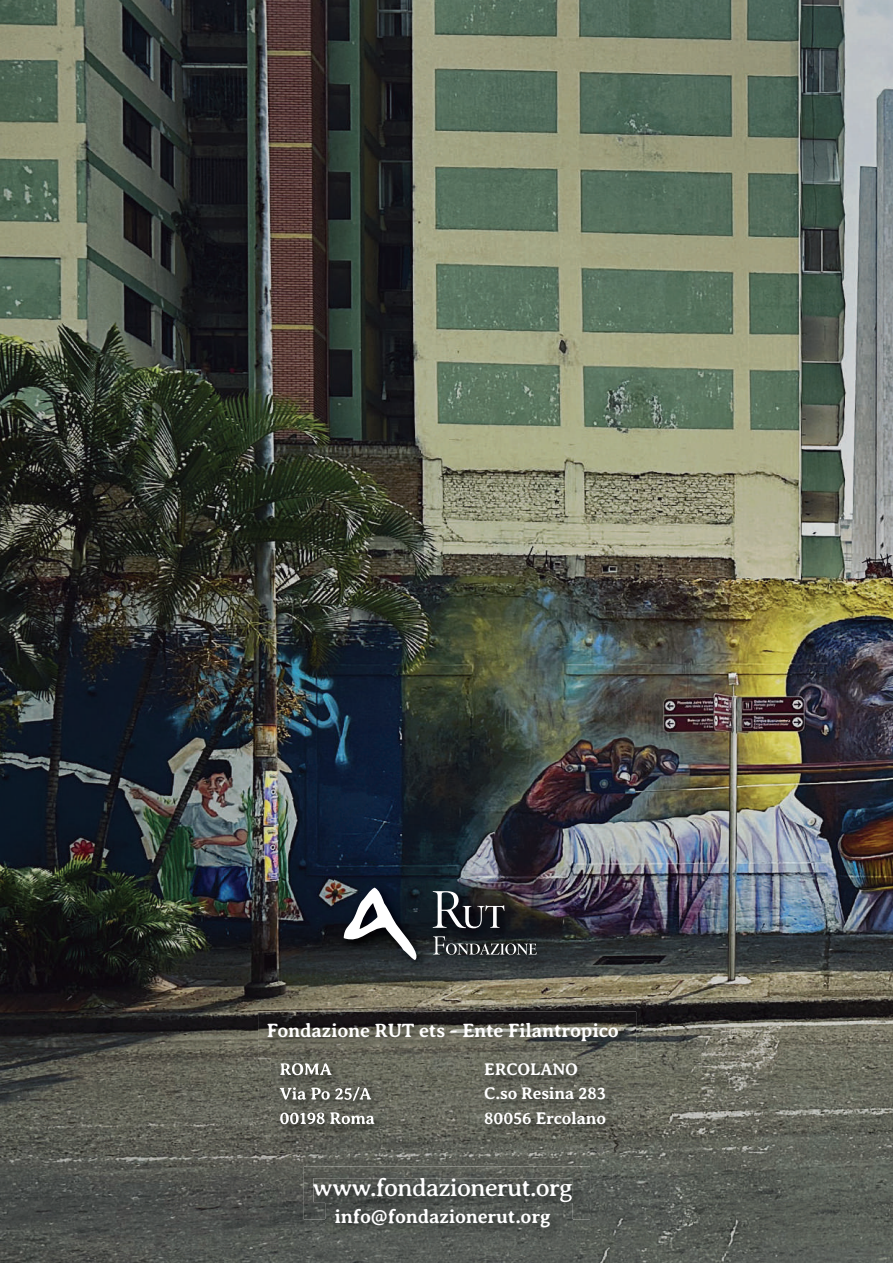
<style>
.page{position:relative;width:893px;height:1263px;background:#fff}
.page>*{position:absolute;margin:0;border:0;box-sizing:border-box;transform-origin:0 0}
.t1{font:25.2px "Averia Serif Libre";letter-spacing:-.035em;color:#fff}
.t2{font:700 19.5px "Averia Serif Libre";letter-spacing:-.015em;color:#fff}
.t3{font:700 17.1px/24.5px "Averia Serif Libre";letter-spacing:-.01em;color:#fff}
</style>
<div class="page">
<img style="left:0;top:0;width:893px;height:1263px">
<img style="left:258px;top:1012px;width:378px;height:46px">
<img style="left:304px;top:1166px;width:286px;height:53px">
<img style="left:313px;top:1178px;width:259px;height:24px">
<img style="left:326px;top:1198px;width:247px;height:46px">
<img style="left:326px;top:1198px;width:246px;height:4px">
<img style="left:271px;top:1052px;width:352px;height:93px">
<svg style="left:280px;top:1063px;width:52px;height:12px"></svg>
<svg style="left:280px;top:1087px;width:91px;height:14px"></svg>
<svg style="left:280px;top:1112px;width:94px;height:12px"></svg>
<img style="left:335px;top:879px;width:219px;height:98px">
<svg style="left:433px;top:936px;width:104px;height:19px;background:#474b4c"></svg>
<svg style="left:433px;top:891px;width:71px;height:37px;background:#484b4e"></svg>
<svg style="left:344px;top:887px;width:77px;height:73px"></svg>
<p class="t2" style="left:267px;top:1019px;width:354px">Fondazione RUT ets - Ente Filantropico</p>
<p class="t3" style="left:484px;top:1057px;width:123px">ERCOLANO<br>C.so Resina 283<br>80056 Ercolano</p>
<p class="t1" style="left:313px;top:1174px;width:262px">www.fondazionerut.org</p>
<p class="t2" style="left:335px;top:1205px;width:218px">info@fondazionerut.org</p>
</div>
